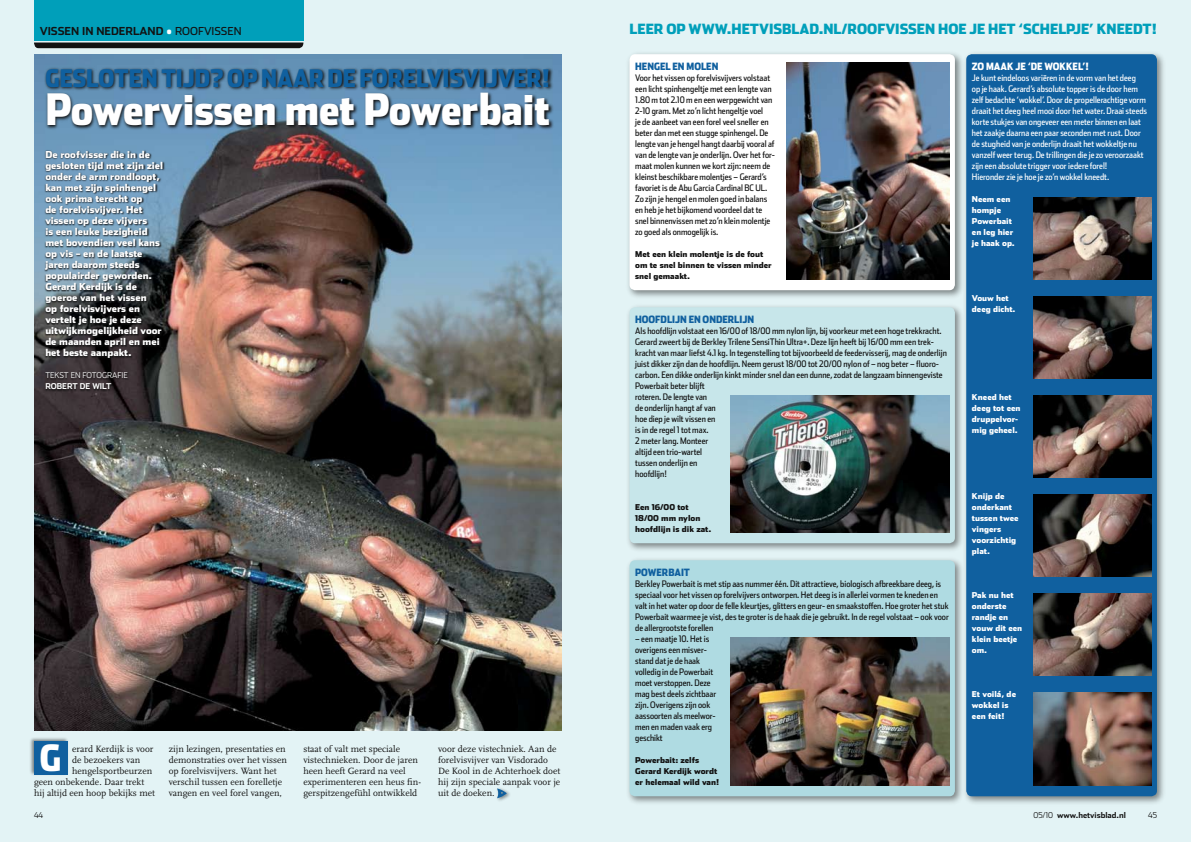
<style>
.page{position:relative;width:1191px;height:842px;background:#e3f3f5}
.page>*{position:absolute;margin:0;border:0;box-sizing:border-box;transform-origin:0 0}
.t1{font:900 43px "Stainless Cond";color:#fff}
.t2{font:900 36px "Stainless Cond";color:#fff}
.t3{font:900 24px "Stainless Cond";color:#10609f}
.t4{font:900 14px "Stainless Cond";color:#009fba;scale:1.08 1}
.t5{font:700 11px "Stainless";color:#121212}
.t6{font:900 10px "Stainless Cond";color:#10609f}
.t7{font:900 10px "Stainless Cond";color:#fff}
.t8{font:9.5px/11px "Scala";color:#121212}
.t9{font:900 9.5px/11px "Stainless";color:#fff}
.t10{font:9px/11px "Stainless Cond";color:#121212}
.t11{font:9px/11px "Stainless Cond";color:#fff}
.t12{font:900 8px/11px "Stainless";color:#fff}
.t13{font:900 8px/11px "Stainless";color:#121212}
.t14{font:700 8px "Stainless";color:#121212}
.t15{font:300 8px "Stainless";color:#fff}
.t16{font:700 8px "Stainless";color:#fff}
.t17{font:300 8px "Stainless";color:#121212}
.s1{font-weight:900;color:#fff}
.s2{font-weight:400}
.s3{font-weight:300}
</style>
<div class="page">
<div style="left:34px;top:0;width:269px;height:41px;background:#009fba"></div>
<svg style="left:34px;top:43px;width:269px;height:5px"></svg>
<div style="left:29px;top:736px;width:40px;height:41px;background:#121212;opacity:.5"></div>
<div style="left:34px;top:741px;width:33px;height:33px;background:#10609f"></div>
<img style="left:34px;top:54px;width:527px;height:676px">
<svg style="left:44px;top:149px;width:121px;height:243px;background:#465662"></svg>
<div style="left:495px;top:787px;width:16px;height:16px;background:#121212;opacity:.5"></div>
<svg style="left:497px;top:788px;width:10px;height:10px"></svg>
<svg style="left:44px;top:66px;width:510px;height:65px;background:#456178"></svg>
<div style="left:962px;top:50px;width:205px;height:756px;background:#121212;opacity:.5"></div>
<div style="left:966px;top:54px;width:191px;height:742px;background:#10609f;border-radius:6px"></div>
<div style="left:625px;top:50px;width:339px;height:249px;background:#121212;opacity:.5"></div>
<div style="left:629px;top:54px;width:326px;height:236px;background:#fff;border-radius:6px"></div>
<div style="left:625px;top:303px;width:340px;height:249px;background:#121212;opacity:.5"></div>
<div style="left:629px;top:307px;width:326px;height:236px;background:#c7e6ea;border-radius:6px"></div>
<div style="left:625px;top:556px;width:340px;height:249px;background:#121212;opacity:.5"></div>
<div style="left:629px;top:560px;width:326px;height:236px;background:#afdbe2;border-radius:6px"></div>
<img style="left:1033px;top:197px;width:118px;height:82px">
<img style="left:1033px;top:296px;width:118px;height:82px">
<img style="left:1033px;top:395px;width:118px;height:82px">
<img style="left:1033px;top:494px;width:118px;height:82px">
<img style="left:1033px;top:593px;width:118px;height:82px">
<img style="left:1033px;top:692px;width:118px;height:93px">
<img style="left:787px;top:62px;width:162px;height:217px">
<img style="left:730px;top:395px;width:219px;height:137px">
<img style="left:730px;top:637px;width:219px;height:148px">
<p class="t5" style="left:40px;top:25px;width:203px">VISSEN IN NEDERLAND <span class="s1">•</span> <span class="s2">ROOFVISSEN</span></p>
<h3 class="t3" style="left:45px;top:63px;width:69px">GESLOTEN</h3>
<h3 class="t3" style="left:161px;top:63px;width:13px">TIJD</h3>
<h3 class="t3" style="left:210px;top:63px;width:68px">? OP NAAR</h3>
<h3 class="t3" style="left:327px;top:63px;width:47px">DE FORE</h3>
<h3 class="t3" style="left:416px;top:63px;width:25px">LVISVIJVER</h3>
<h3 class="t3" style="left:542px;top:63px;width:10px">!</h3>
<h1 class="t1" style="left:45px;top:83px;width:506px">POWERVISSEN MET POWERBAIT</h1>
<p class="t9" style="left:45px;top:149px;width:119px">De roofvisser die in de gesloten tijd met zijn ziel onder de arm rondloopt, kan met zijn spinhengel ook prima terecht op<br>de forelvisvijver. Het vissen op deze vijvers<br>is een leuke bezigheid met bovendien veel kans op vis – en de laatste jaren daarom steeds populairder geworden.<br>Gerard Kerdijk is de goeroe van het vissen<br>op forelvisvijvers en vertelt je hoe je deze uitwijkmogelijkheid voor de maanden april en mei het beste aanpakt.</p>
<p class="t15" style="left:45px;top:371px;width:84px">TEKST EN FOTOGRAFIE</p>
<p class="t16" style="left:45px;top:381px;width:67px">ROBERT DE WILT</p>
<h2 class="t2" style="left:40px;top:736px;width:23px">G</h2>
<p class="t8" style="left:72px;top:744px;width:83px">erard Kerdijk is voor</p>
<p class="t8" style="left:72px;top:755px;width:70px">de bezoekers van</p>
<p class="t8" style="left:72px;top:766px;width:82px">hengelsportbeurzen</p>
<p class="t8" style="left:34px;top:777px;width:112px">geen onbekende. Daar trekt</p>
<p class="t8" style="left:34px;top:788px;width:122px">hij altijd een hoop bekijks met</p>
<p class="t8" style="left:169px;top:744px;width:120px">zijn lezingen, presentaties en demonstraties over het vissen op forelvisvijvers. Want het verschil tussen een forelletje vangen en veel forel vangen,</p>
<p class="t8" style="left:303px;top:744px;width:119px">staat of valt met speciale vistechnieken. Door de jaren heen heeft Gerard na veel experimenteren een heus fin&shy;gerspitzengefühl ontwikkeld</p>
<p class="t8" style="left:438px;top:744px;width:124px">voor deze vistechniek. Aan de forelvisvijver van Visdorado<br>De Kool in de Achterhoek doet hij zijn speciale aanpak voor je uit de doeken.</p>
<h3 class="t4" style="left:629px;top:20px;width:490px">LEER OP WWW.HETVISBLAD.NL/ROOFVISSEN HOE JE HET ‘SCHELPJE’ KNEEDT!</h3>
<p class="t6" style="left:635px;top:60px;width:7px">HEN</p>
<p class="t6" style="left:654px;top:60px;width:59px">GEL EN MOLEN</p>
<p class="t10" style="left:635px;top:72px;width:141px">Voor het vissen op forelvisvijvers volstaat een licht spinhengeltje met een lengte van 1.80 m tot 2.10 m en een werpgewicht van 2-10 gram. Met zo’n licht hengeltje voel<br>je de aanbeet van een forel veel sneller en beter dan met een stugge spinhengel. De lengte van je hengel hangt daarbij vooral af van de lengte van je onderlijn. Over het for&shy;maat molen kunnen we kort zijn: neem de kleinst beschikbare molentjes – Gerard’s favoriet is de Abu Garcia Cardinal BC UL.<br>Zo zijn je hengel en molen goed in balans en heb je het bijkomend voordeel dat te snel binnenvissen met zo’n klein molentje zo goed als onmogelijk is.</p>
<p class="t13" style="left:635px;top:249px;width:138px">Met een klein molentje is de fout om te snel binnen te vissen minder snel gemaakt.</p>
<p class="t6" style="left:635px;top:313px;width:8px">HOOFD</p>
<p class="t6" style="left:667px;top:313px;width:43px">LIJN ENONDER</p>
<p class="t6" style="left:734px;top:313px;width:11px">LIJN</p>
<p class="t10" style="left:635px;top:325px;width:313px">Als hoofdlijn volstaat een 16/00 of 18/00 mm nylon lijn, bij voorkeur met een hoge trekkracht.<br>Gerard zweert bij de Berkley Trilene SensiThin Ultra+. Deze lijn heeft bij 16/00 mm een trek&shy;kracht van maar liefst 4.1 kg. In tegenstelling tot bijvoorbeeld de feedervisserij, mag de onderlijn juist dikker zijn dan de hoofdlijn. Neem gerust 18/00 tot 20/00 nylon of – nog beter – fluoro&shy;carbon. Een dikke onderlijn kinkt minder snel dan een dunne, zodat de langzaam binnengeviste Powerbait beter blijft<br>roteren. De lengte van<br>de onderlijn hangt af van<br>hoe diep je wilt vissen en<br>is in de regel 1 tot max.<br>2 meter lang. Monteer<br>altijd een trio-wartel<br>tussen onderlijn en<br>hoofdlijn!</p>
<p class="t13" style="left:635px;top:502px;width:78px">Een 16/00 tot<br>18/00 mm nylon hoofdlijn is dik zat.</p>
<p class="t6" style="left:635px;top:566px;width:8px">POWERBAIT</p>
<p class="t10" style="left:635px;top:578px;width:315px">Berkley Powerbait is met stip aas nummer één. Dit attractieve, biologisch afbreekbare deeg, is speciaal voor het vissen op forelvijvers ontworpen. Het deeg is in allerlei vormen te kneden en valt in het water op door de felle kleurtjes, glitters en geur- en smaakstoffen. Hoe groter het stuk Powerbait waarmee je vist, des te groter is de haak die je gebruikt. In de regel volstaat – ook voor de allergrootste forellen</p>
<p class="t10" style="left:635px;top:633px;width:83px">– een maatje 10. Het is overigens een misver&shy;stand dat je de haak volledig in de Powerbait moet verstoppen. Deze mag best deels zichtbaar zijn. Overigens zijn ook aassoorten als meelwor&shy;men en maden vaak erg geschikt</p>
<p class="t13" style="left:635px;top:755px;width:85px">Powerbait: zelfs<br>Gerard Kerdijk wordt er helemaal wild van!</p>
<p class="t7" style="left:972px;top:60px;width:30px">ZO MAAK</p>
<p class="t7" style="left:1015px;top:60px;width:37px">JE ‘DE WOKKE</p>
<p class="t7" style="left:1078px;top:60px;width:12px">L’!</p>
<p class="t11" style="left:972px;top:72px;width:177px">Je kunt eindeloos variëren in de vorm van het deeg<br>op je haak. Gerard’s absolute topper is de door hem zelf bedachte ‘wokkel’. Door de propellerachtige vorm draait het deeg heel mooi door het water. Draai steeds korte stukjes van ongeveer een meter binnen en laat het zaakje daarna een paar seconden met rust. Door de stugheid van je onderlijn draait het wokkeltje nu vanzelf weer terug. De trillingen die je zo veroorzaakt zijn een absolute trigger voor iedere forel!<br>Hieronder zie je hoe je zo’n wokkel kneedt.</p>
<p class="t12" style="left:972px;top:194px;width:44px">Neem een hompje<br>Powerbait en leg hier je haak op.</p>
<p class="t12" style="left:972px;top:293px;width:45px">Vouw het deeg dicht.</p>
<p class="t12" style="left:972px;top:392px;width:50px">Kneed het deeg tot een druppelvor&shy;mig geheel.</p>
<p class="t12" style="left:972px;top:491px;width:48px">Knijp de onderkant tussen twee vingers voorzichtig plat.</p>
<p class="t12" style="left:972px;top:590px;width:52px">Pak nu het onderste randje en vouw dit een klein beetje om.</p>
<p class="t12" style="left:972px;top:689px;width:46px">Et voilá, de wokkel is een feit!</p>
<p class="t17" style="left:34px;top:811px;width:11px">44</p>
<p class="t14" style="left:1033px;top:810px;width:94px"><span class="s3">05/10</span> WWW.HETVISBLAD.NL</p>
<p class="t17" style="left:1148px;top:811px;width:10px">45</p>
</div>
